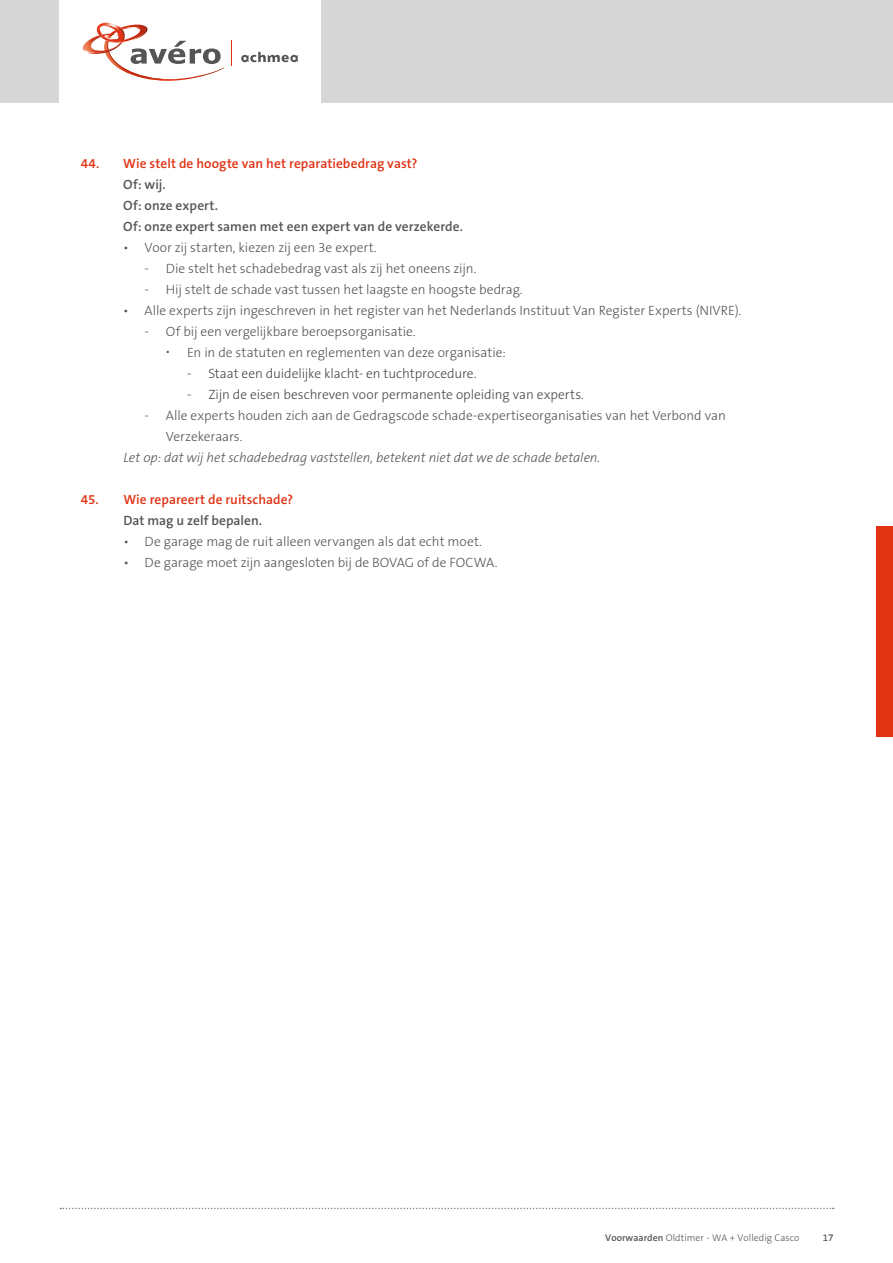
<style>
.page{position:relative;width:893px;height:1263px;background:#fff}
.page>*{position:absolute;margin:0;border:0;box-sizing:border-box;transform-origin:0 0}
.t1{font:300 13.5px/21px "The Sans B3";letter-spacing:-.005em;color:#555}
.t2{font:300 13.5px "The Sans B3";letter-spacing:-.005em;color:#484848}
.t3{font:600 13.5px/21px "The Sans B6";letter-spacing:.005em;color:#555}
.t4{font:600 13.5px "The Sans B6";letter-spacing:.005em;color:#e13214}
.t5{font:italic 300 13.5px "The Sans B3";color:#555}
.t6{font:300 9.75px "The Sans B3";letter-spacing:.005em;color:#555}
.s1{font-family:"The Sans B6";font-weight:600}
</style>
<div class="page">
<div style="left:0;top:0;width:893px;height:103px;background:#d6d6d6"></div>
<div style="left:60px;top:0;width:261px;height:103px;background:#fff"></div>
<svg style="left:241px;top:52px;width:57px;height:10px"></svg>
<svg style="left:83px;top:22px;width:141px;height:59px"></svg>
<svg style="left:231px;top:41px;width:1px;height:25px"></svg>
<svg style="left:60px;top:1208px;width:774px;height:1px"></svg>
<div style="left:876px;top:526px;width:17px;height:211px;background:#e13214"></div>
<p class="t4" style="left:81px;top:156px;width:338px">44. Wie stelt de hoogte van het reparatiebedrag vast?</p>
<p class="t3" style="left:123px;top:175px;width:341px">Of: wij.<br>Of: onze expert.<br>Of: onze expert samen met een expert van de verzekerde.</p>
<p class="t1" style="left:123px;top:238px;width:255px">• Voor zij starten, kiezen zij een 3e expert.</p>
<p class="t1" style="left:145px;top:259px;width:333px">- Die stelt het schadebedrag vast als zij het oneens zijn.</p>
<p class="t1" style="left:145px;top:280px;width:380px">- Hij stelt de schade vast tussen het laagste en hoogste bedrag.</p>
<p class="t1" style="left:123px;top:301px;width:620px">• Alle experts zijn ingeschreven in het register van het Nederlands Instituut Van Register Experts (NIVRE).</p>
<p class="t1" style="left:187px;top:322px;width:320px;text-indent:-43px">- Of bij een vergelijkbare beroepsorganisatie.<br>En in de statuten en reglementen van deze organisatie:</p>
<p class="t2" style="left:187px;top:367px;width:291px">- Staat een duidelijke klacht- en tuchtprocedure.</p>
<p class="t2" style="left:187px;top:388px;width:398px">- Zijn de eisen beschreven voor permanente opleiding van experts.</p>
<p class="t1" style="left:166px;top:406px;width:561px;text-indent:-21px">- Alle experts houden zich aan de Gedragscode schade-expertiseorganisaties van het Verbond van<br>Verzekeraars.</p>
<p class="t5" style="left:123px;top:451px;width:479px">Let op: dat wij het schadebedrag vaststellen, betekent niet dat we de schade betalen.</p>
<p class="t4" style="left:81px;top:492px;width:214px">45. Wie repareert de ruitschade?</p>
<p class="t3" style="left:123px;top:511px;width:140px">Dat mag u zelf bepalen.</p>
<p class="t1" style="left:123px;top:532px;width:360px">• De garage mag de ruit alleen vervangen als dat echt moet.</p>
<p class="t1" style="left:123px;top:553px;width:376px">• De garage moet zijn aangesloten bij de BOVAG of de FOCWA.</p>
<p class="t6" style="left:605px;top:1233px;width:196px"><span class="s1">Voorwaarden</span> Oldtimer - WA + Volledig Casco</p>
<p class="t6" style="left:823px;top:1233px;width:12px">17</p>
</div>
